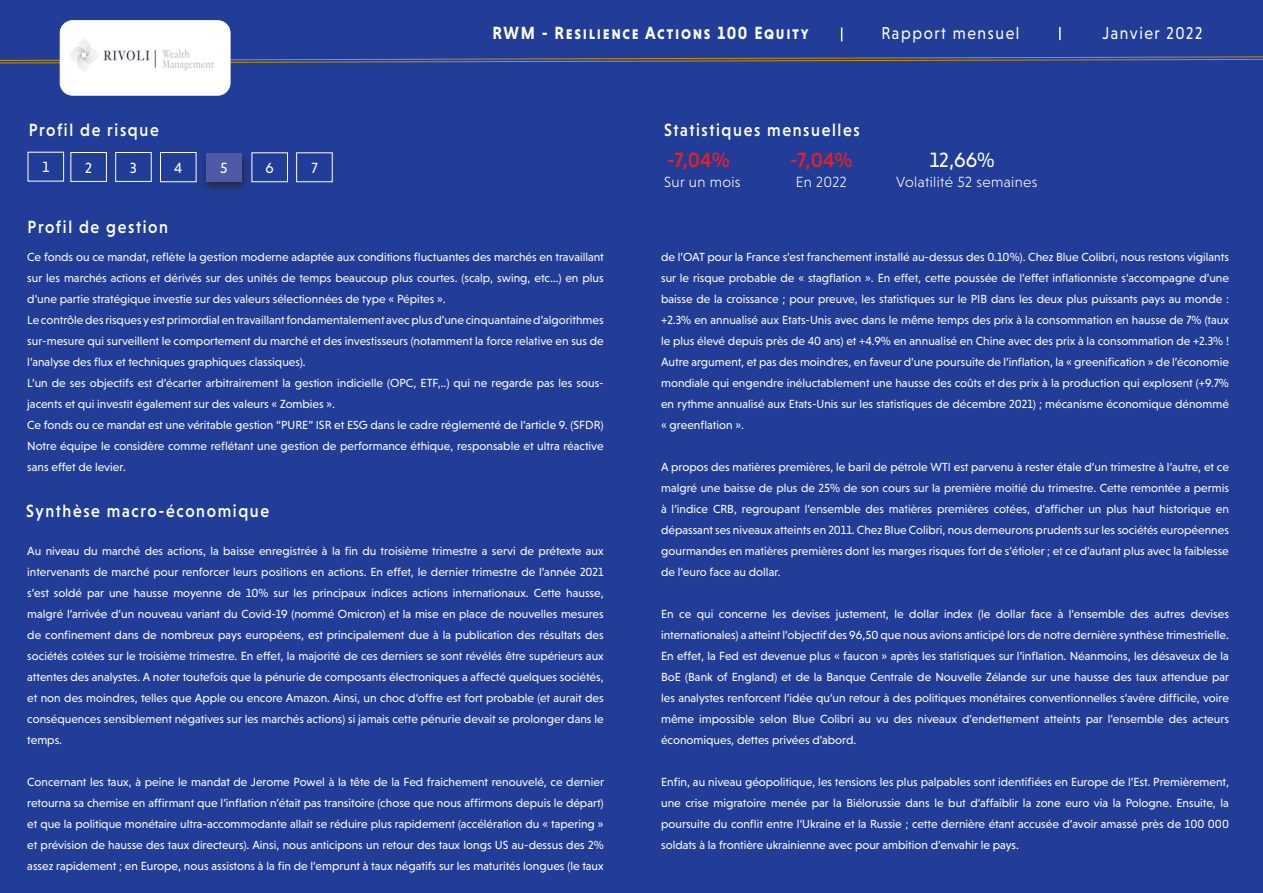
<style>
.page{position:relative;width:1263px;height:893px;background:#fff}
.page>*{position:absolute;margin:0;border:0;box-sizing:border-box;transform-origin:0 0}
.t1{font:500 21px "Niveau Grotesk";color:#dc222b}
.t2{font:21px "Niveau Grotesk";color:#fff}
.t3{font:500 18px "Niveau Grotesk";letter-spacing:.1em;color:#fff;scale:.9 1}
.t4{font:18px "Niveau Grotesk Bold Small Caps";letter-spacing:.1em;color:#fff;scale:.9 1}
.t5{font:17.55px "Niveau Grotesk";letter-spacing:.1em;color:#fff;scale:.9 1}
.t6{font:300 15px "Niveau Grotesk";letter-spacing:.025em;color:#fff}
.t7{font:15px "Niveau Grotesk";color:#fff}
.t8{font:12px/21px "Niveau Grotesk";color:#fff;text-align:justify}
</style>
<div class="page">
<div style="left:0;top:0;width:1262px;height:893px;background:#223d97"></div>
<svg style="left:1059px;top:27px;width:1px;height:13px"></svg>
<svg style="left:841px;top:28px;width:1px;height:13px"></svg>
<svg style="left:0;top:56px;width:1263px;height:11px"></svg>
<div style="left:60px;top:20px;width:170px;height:76px;background:#fff;border:1px solid #fff;border-radius:12px"></div>
<img style="left:70px;top:39px;width:144px;height:32px">
<div style="left:70px;top:152px;width:37px;height:30px;border:1px solid #fff"></div>
<div style="left:115px;top:152px;width:37px;height:30px;border:1px solid #fff"></div>
<div style="left:160px;top:152px;width:36px;height:30px;border:1px solid #fff"></div>
<div style="left:199px;top:149px;width:52px;height:45px;background:#231f20;opacity:.75"></div>
<div style="left:206px;top:153px;width:36px;height:29px;background:#4e5aa7"></div>
<div style="left:252px;top:152px;width:36px;height:30px;border:1px solid #fff"></div>
<div style="left:296px;top:152px;width:37px;height:30px;border:1px solid #fff"></div>
<p class="t3" style="left:29px;top:119px;width:146px">Profil de risque</p>
<p class="t7" style="left:42px;top:159px;width:8px">1</p>
<p class="t7" style="left:85px;top:159px;width:8px">2</p>
<p class="t7" style="left:130px;top:159px;width:8px">3</p>
<p class="t7" style="left:174px;top:159px;width:10px">4</p>
<p class="t7" style="left:220px;top:159px;width:9px">5</p>
<p class="t7" style="left:266px;top:159px;width:10px">6</p>
<p class="t7" style="left:311px;top:159px;width:8px">7</p>
<h2 class="t4" style="left:492px;top:23px;width:353px">RWM - Resilience Actions 100 Equity</h2>
<h3 class="t5" style="left:881px;top:23px;width:155px">Rapport mensuel</h3>
<h3 class="t5" style="left:1102px;top:23px;width:113px">Janvier 2022</h3>
<p class="t3" style="left:664px;top:119px;width:219px">Statistiques mensuelles</p>
<p class="t6" style="left:664px;top:174px;width:78px">Sur un mois</p>
<p class="t6" style="left:796px;top:174px;width:52px">En 2022</p>
<p class="t6" style="left:896px;top:174px;width:143px">Volatilité 52 semaines</p>
<p class="t1" style="left:667px;top:147px;width:64px">-7,04%</p>
<p class="t1" style="left:790px;top:147px;width:64px">-7,04%</p>
<p class="t2" style="left:930px;top:148px;width:67px">12,66%</p>
<p class="t3" style="left:28px;top:216px;width:158px">Profil de gestion</p>
<p class="t8" style="left:27px;top:246px;width:578px">Ce fonds ou ce mandat, reflète la gestion moderne adaptée aux conditions fluctuantes des marchés en travaillant sur les marchés actions et dérivés sur des unités de temps beaucoup plus courtes. (scalp, swing, etc…) en plus d’une partie stratégique investie sur des valeurs sélectionnées de type « Pépites ».</p>
<p class="t8" style="left:27px;top:309px;width:578px">Le contrôle des risques y est primordial en travaillant fondamentalement avec plus d’une cinquantaine d’algorithmes sur-mesure qui surveillent le comportement du marché et des investisseurs (notamment la force relative en sus de l’analyse des flux et techniques graphiques classiques).</p>
<p class="t8" style="left:27px;top:372px;width:578px">L’un de ses objectifs est d’écarter arbitrairement la gestion indicielle (OPC, ETF,..) qui ne regarde pas les sous&shy;jacents et qui investit également sur des valeurs « Zombies ».</p>
<p class="t8" style="left:27px;top:414px;width:578px">Ce fonds ou ce mandat est une véritable gestion “PURE” ISR et ESG dans le cadre réglementé de l’article 9. (SFDR)</p>
<p class="t8" style="left:27px;top:435px;width:578px">Notre équipe le considère comme reflétant une gestion de performance éthique, responsable et ultra réactive sans effet de levier.</p>
<p class="t3" style="left:26px;top:501px;width:271px">Synthèse macro-économique</p>
<p class="t8" style="left:27px;top:540px;width:578px">Au niveau du marché des actions, la baisse enregistrée à la fin du troisième trimestre a servi de prétexte aux intervenants de marché pour renforcer leurs positions en actions. En effet, le dernier trimestre de l’année 2021 s’est soldé par une hausse moyenne de 10% sur les principaux indices actions internationaux. Cette hausse, malgré l’arrivée d’un nouveau variant du Covid-19 (nommé Omicron) et la mise en place de nouvelles mesures de confinement dans de nombreux pays européens, est principalement due à la publication des résultats des sociétés cotées sur le troisième trimestre. En effet, la majorité de ces derniers se sont révélés être supérieurs aux attentes des analystes. A noter toutefois que la pénurie de composants électroniques a affecté quelques sociétés, et non des moindres, telles que Apple ou encore Amazon. Ainsi, un choc d’offre est fort probable (et aurait des conséquences sensiblement négatives sur les marchés actions) si jamais cette pénurie devait se prolonger dans le temps.</p>
<p class="t8" style="left:27px;top:771px;width:578px">Concernant les taux, à peine le mandat de Jerome Powel à la tête de la Fed fraichement renouvelé, ce dernier retourna sa chemise en affirmant que l’inflation n’était pas transitoire (chose que nous affirmons depuis le départ) et que la politique monétaire ultra-accommodante allait se réduire plus rapidement (accélération du « tapering » et prévision de hausse des taux directeurs). Ainsi, nous anticipons un retour des taux longs US au-dessus des 2% assez rapidement ; en Europe, nous assistons à la fin de l’emprunt à taux négatifs sur les maturités longues (le taux</p>
<p class="t8" style="left:661px;top:246px;width:569px">de l’OAT pour la France s’est franchement installé au-dessus des 0.10%). Chez Blue Colibri, nous restons vigilants sur le risque probable de « stagflation ». En effet, cette poussée de l’effet inflationniste s’accompagne d’une baisse de la croissance ; pour preuve, les statistiques sur le PIB dans les deux plus puissants pays au monde : +2.3% en annualisé aux Etats-Unis avec dans le même temps des prix à la consommation en hausse de 7% (taux le plus élevé depuis près de 40 ans) et +4.9% en annualisé en Chine avec des prix à la consommation de +2.3% !<br>Autre argument, et pas des moindres, en faveur d’une poursuite de l’inflation, la « greenification » de l’économie mondiale qui engendre inéluctablement une hausse des coûts et des prix à la production qui explosent (+9.7% en rythme annualisé aux Etats-Unis sur les statistiques de décembre 2021) ; mécanisme économique dénommé « greenflation ».</p>
<p class="t8" style="left:661px;top:456px;width:569px">A propos des matières premières, le baril de pétrole WTI est parvenu à rester étale d’un trimestre à l’autre, et ce malgré une baisse de plus de 25% de son cours sur la première moitié du trimestre. Cette remontée a permis à l’indice CRB, regroupant l’ensemble des matières premières cotées, d’afficher un plus haut historique en dépassant ses niveaux atteints en 2011. Chez Blue Colibri, nous demeurons prudents sur les sociétés européennes gourmandes en matières premières dont les marges risques fort de s’étioler ; et ce d’autant plus avec la faiblesse de l’euro face au dollar.</p>
<p class="t8" style="left:661px;top:603px;width:570px">En ce qui concerne les devises justement, le dollar index (le dollar face à l’ensemble des autres devises internationales) a atteint l’objectif des 96,50 que nous avions anticipé lors de notre dernière synthèse trimestrielle.<br>En effet, la Fed est devenue plus « faucon » après les statistiques sur l’inflation. Néanmoins, les désaveux de la BoE (Bank of England) et de la Banque Centrale de Nouvelle Zélande sur une hausse des taux attendue par les analystes renforcent l’idée qu’un retour à des politiques monétaires conventionnelles s’avère difficile, voire même impossible selon Blue Colibri au vu des niveaux d’endettement atteints par l’ensemble des acteurs économiques, dettes privées d’abord.</p>
<p class="t8" style="left:661px;top:771px;width:569px">Enfin, au niveau géopolitique, les tensions les plus palpables sont identifiées en Europe de l’Est. Premièrement, une crise migratoire menée par la Biélorussie dans le but d’affaiblir la zone euro via la Pologne. Ensuite, la poursuite du conflit entre l’Ukraine et la Russie ; cette dernière étant accusée d’avoir amassé près de 100 000 soldats à la frontière ukrainienne avec pour ambition d’envahir le pays.</p>
</div>
